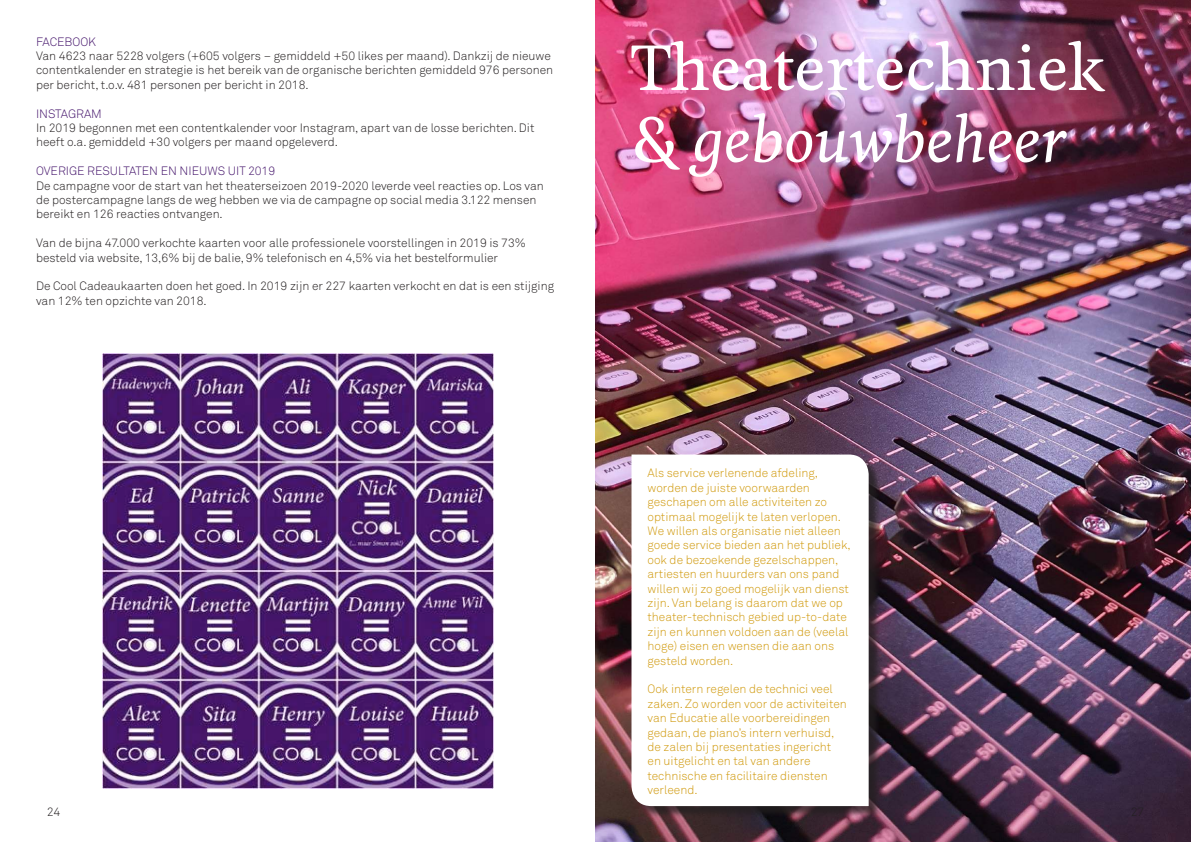
<style>
.page{position:relative;width:1191px;height:842px;background:#fff}
.page>*{position:absolute;margin:0;border:0;box-sizing:border-box;transform-origin:0 0}
.t1{font:500 60px/72px "Feijoa";color:#fff}
.t2{font:300 12px/14.4px "Akkurat";color:#231f20}
.t3{font:300 12px/14.4px "Akkurat";color:#d0990c}
.t4{font:300 12px "Akkurat";color:#44146b}
.s1{font-style:italic}
</style>
<div class="page">
<img style="left:595px;top:0;width:596px;height:842px">
<div style="left:633px;top:456px;width:248px;height:363px;background:#231f20;opacity:.75"></div>
<svg style="left:631px;top:454px;width:237px;height:352px"></svg>
<img style="left:102px;top:354px;width:391px;height:434px">
<p class="t4" style="left:36px;top:34px;width:62px">FACEBOOK</p>
<p class="t2" style="left:36px;top:48px;width:518px">Van 4623 naar 5228 volgers (+605 volgers – gemiddeld +50 likes per maand). Dankzij de nieuwe contentkalender en strategie is het bereik van de organische berichten gemiddeld 976 personen per bericht, t.o.v. 481 personen per bericht in 2018.</p>
<p class="t4" style="left:36px;top:106px;width:67px">INSTAGRAM</p>
<p class="t2" style="left:36px;top:120px;width:500px">In 2019 begonnen met een contentkalender voor Instagram, apart van de losse berichten. Dit heeft o.a. gemiddeld +30 volgers per maand opgeleverd.</p>
<p class="t4" style="left:36px;top:163px;width:241px">OVERIGE RESULTATEN EN NIEUWS UIT 2019</p>
<p class="t2" style="left:36px;top:178px;width:509px">De campagne voor de start van het theaterseizoen 2019-2020 leverde veel reacties op. Los van de postercampagne langs de weg hebben we via de campagne op social media 3.122 mensen bereikt en 126 reacties ontvangen.</p>
<p class="t2" style="left:36px;top:236px;width:491px">Van de bijna 47.000 verkochte kaarten voor alle professionele voorstellingen in 2019 is 73% besteld via website, 13,6% bij de balie, 9% telefonisch en 4,5% via het bestelformulier</p>
<p class="t2" style="left:36px;top:279px;width:519px">De Cool Cadeaukaarten doen het goed. In 2019 zijn er 227 kaarten verkocht en dat is een stijging van 12% ten opzichte van 2018.</p>
<p class="t2" style="left:47px;top:804px;width:15px">24</p>
<h1 class="t1" style="left:631px;top:34px;width:474px">Theatertechniek &amp; <span class="s1">gebouwbeheer</span></h1>
<p class="t3" style="left:647px;top:466px;width:205px">Als service verlenende afdeling, worden de juiste voorwaarden geschapen om alle activiteiten zo optimaal mogelijk te laten verlopen.<br>We willen als organisatie niet alleen goede service bieden aan het publiek, ook de bezoekende gezelschappen, artiesten en huurders van ons pand willen wij zo goed mogelijk van dienst zijn. Van belang is daarom dat we op theater-technisch gebied up-to-date zijn en kunnen voldoen aan de (veelal hoge) eisen en wensen die aan ons gesteld worden.</p>
<p class="t3" style="left:647px;top:682px;width:201px">Ook intern regelen de technici veel zaken. Zo worden voor de activiteiten van Educatie alle voorbereidingen gedaan, de piano’s intern verhuisd, de zalen bij presentaties ingericht en uitgelicht en tal van andere technische en facilitaire diensten verleend.</p>
</div>
